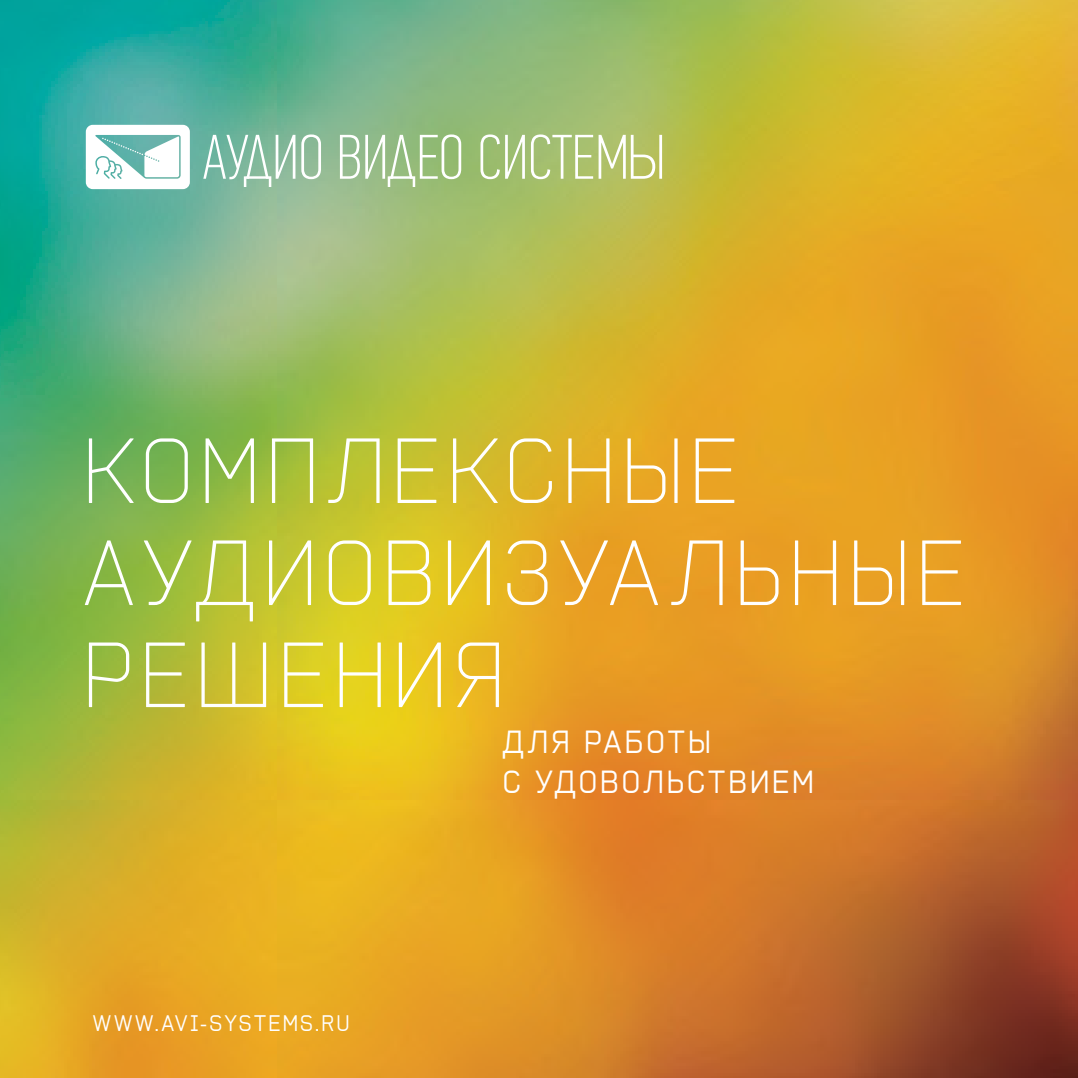
<style>
.page{position:relative;width:1078px;height:1078px;background:#fff}
.page>*{position:absolute;margin:0;border:0;box-sizing:border-box;transform-origin:0 0}
.t1{font:300 90px/102px "Digimag";letter-spacing:.075em;color:#fff}
.t2{font:31.2px/40.8px "Digimag";letter-spacing:.09em;color:#fff}
.t3{font:22px "Digimag";letter-spacing:.095em;color:#fff}
</style>
<div class="page">
<img style="left:0;top:0;width:1077px;height:1077px">
<svg style="left:86px;top:125px;width:104px;height:64px"></svg>
<svg style="left:301px;top:134px;width:20px;height:45px"></svg>
<svg style="left:480px;top:134px;width:19px;height:45px"></svg>
<svg style="left:505px;top:135px;width:20px;height:44px"></svg>
<svg style="left:203px;top:135px;width:92px;height:52px"></svg>
<svg style="left:340px;top:134px;width:121px;height:53px"></svg>
<svg style="left:531px;top:134px;width:131px;height:45px"></svg>
<p class="t1" style="left:83px;top:423px;width:883px">КОМПЛЕКСНЫЕ<br>АУДИОВИЗУАЛЬНЫЕ<br>РЕШЕНИЯ</p>
<p class="t2" style="left:502px;top:721px;width:313px">ДЛЯ РАБОТЫ<br>С УДОВОЛЬСТВИЕМ</p>
<p class="t3" style="left:93px;top:1011px;width:258px">WWW.AVI-SYSTEMS.RU</p>
</div>
